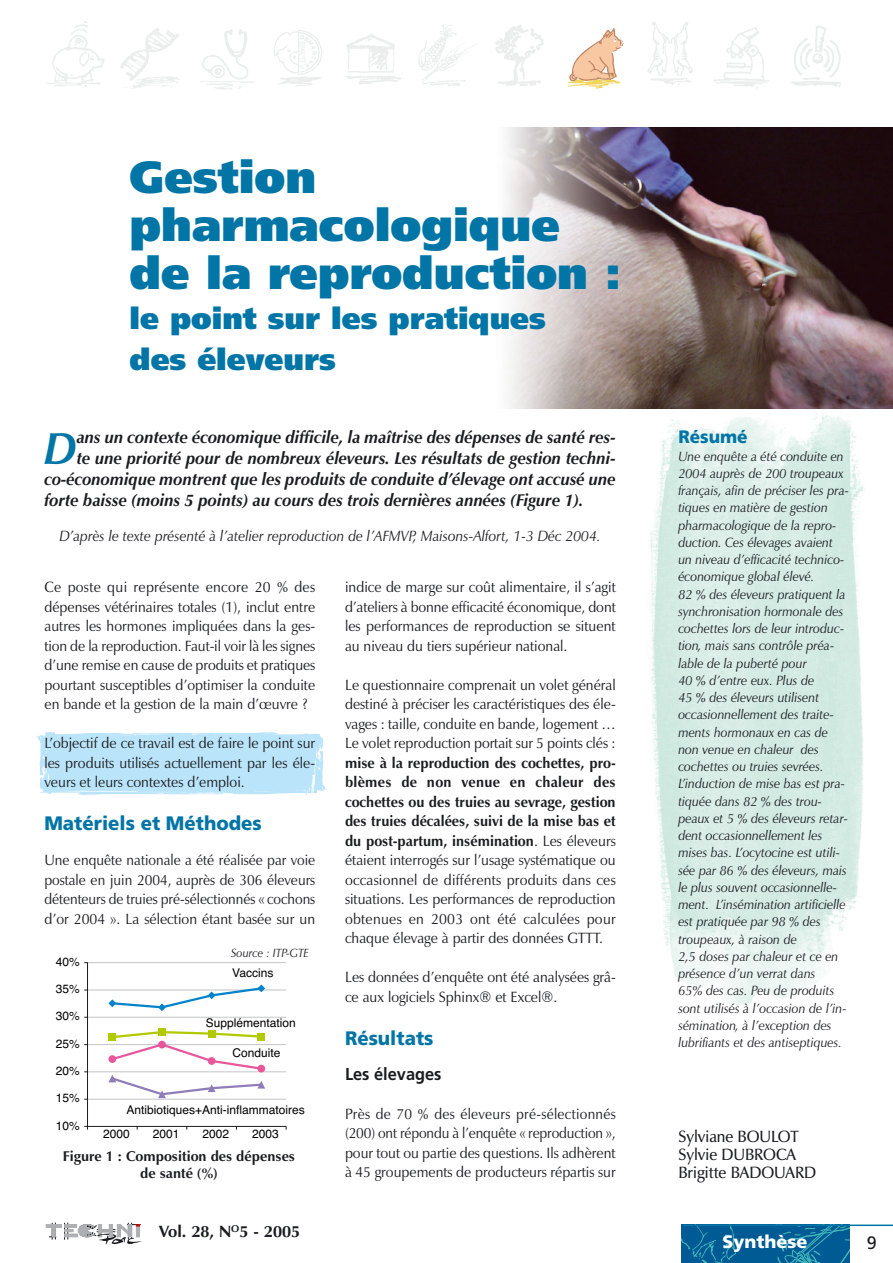
<style>
.page{position:relative;width:893px;height:1263px;background:#fff}
.page>*{position:absolute;margin:0;border:0;box-sizing:border-box;transform-origin:0 0}
.t1{font:italic 700 45.15px "Zapf Humanist 601 BT";color:#0075a6;scale:.95 1}
.t2{font:900 45px/48px "Frutiger";color:#0075a6}
.t3{font:900 30px/40.5px "Frutiger";color:#0075a6}
.t4{font:900 19.5px "Frutiger";color:#0075a6;scale:.95 1}
.t5{font:900 18px "Frutiger";color:#fff}
.t6{font:900 18px "Frutiger";color:#0075a6;scale:.95 1}
.t7{font:18px "Frutiger";color:#1b1c20}
.t8{font:italic 700 17.25px "Zapf Humanist 601 BT";color:#1b1c20;scale:.95 1}
.t9{font:700 17.25px "Frutiger";color:#1b1c20;scale:.95 1}
.t10{font:600 16.5px/18px "Zapf Humanist 601 BT";color:#1b1c20;scale:.95 1}
.t11{font:700 16.5px "Zapf Humanist 601 BT";color:#1b1c20}
.t12{font:15px/19.5px "Zapf Humanist 601 BT";color:#1b1c20;text-align:justify;scale:.95 1}
.t13{font:15px/19.5px "Zapf Humanist 601 BT";color:#1b1c20;text-align:justify;scale:.93 1}
.t14{font:italic 15px "Zapf Humanist 601 BT";color:#1b1c20;scale:.95 1}
.t15{font:700 14.25px/17.1px "Zapf Humanist 601 BT";color:#1b1c20;text-align:center}
.t16{font:italic 13.5px/17.2px "Zapf Humanist 601 BT";color:#1b1c20;scale:.95 1}
.t17{font:12px "Helvetica";color:#000}
.t18{font:italic 12px "Zapf Humanist 601 BT";color:#1b1c20;scale:.95 1}
.s1{font-weight:700}
</style>
<div class="page">
<img style="left:36px;top:732px;width:291px;height:64px">
<img style="left:639px;top:408px;width:225px;height:598px">
<hr style="left:46px;top:1224px;width:16px;height:4px;background:#adafb2">
<svg style="left:49px;top:1222px;width:93px;height:22px"></svg>
<hr style="left:109px;top:1224px;width:4px;height:13px;background:#adafb2">
<div style="left:681px;top:1225px;width:168px;height:38px;background:#005a93"></div>
<svg style="left:681px;top:1226px;width:55px;height:37px"></svg>
<svg style="left:768px;top:1226px;width:81px;height:37px"></svg>
<hr style="left:683px;top:1225px;width:209px;height:1px;background:#0075a6">
<img style="left:506px;top:128px;width:386px;height:280px">
<svg style="left:567px;top:28px;width:56px;height:61px"></svg>
<hr style="left:87px;top:1099px;width:199px;height:1px;background:#c2c5c7">
<hr style="left:87px;top:1071px;width:199px;height:1px;background:#c2c5c7">
<hr style="left:87px;top:1044px;width:199px;height:1px;background:#c2c5c7">
<hr style="left:87px;top:1017px;width:199px;height:1px;background:#c2c5c7">
<hr style="left:87px;top:990px;width:199px;height:1px;background:#c2c5c7">
<hr style="left:87px;top:962px;width:199px;height:1px;background:#c2c5c7">
<hr style="left:87px;top:963px;width:1px;height:163px;background:#1b1c20">
<hr style="left:87px;top:1126px;width:199px;height:1px;background:#1b1c20">
<svg style="left:108px;top:985px;width:157px;height:26px"></svg>
<div style="left:158px;top:1028px;width:8px;height:8px;background:#b1ca00"></div>
<svg style="left:108px;top:1030px;width:157px;height:68px"></svg>
<div style="left:108px;top:1055px;width:8px;height:8px;background:#e8579c;border-radius:50%"></div>
<div style="left:158px;top:1041px;width:8px;height:7px;background:#e8579c;border-radius:50%"></div>
<div style="left:208px;top:1057px;width:7px;height:8px;background:#e8579c;border-radius:50%"></div>
<div style="left:257px;top:1065px;width:8px;height:8px;background:#e8579c;border-radius:50%"></div>
<h2 class="t2" style="left:129px;top:157px;width:493px">Gestion pharmacologique de la reproduction :</h2>
<h3 class="t3" style="left:129px;top:301px;width:418px">le point sur les pratiques des éleveurs</h3>
<h1 class="t1" style="left:44px;top:428px;width:36px">D</h1>
<p class="t8" style="left:77px;top:429px;width:568px">ans un contexte économique difficile, la maîtrise des dépenses de santé res-</p>
<p class="t8" style="left:77px;top:450px;width:568px">te une priorité pour de nombreux éleveurs. Les résultats de gestion techni-</p>
<p class="t8" style="left:44px;top:471px;width:603px">co-économique montrent que les produits de conduite d’élevage ont accusé une</p>
<p class="t8" style="left:44px;top:492px;width:569px">forte baisse (moins 5 points) au cours des trois dernières années (Figure 1).</p>
<p class="t14" style="left:59px;top:529px;width:571px">D’après le texte présenté à l’atelier reproduction de l’AFMVP, Maisons-Alfort, 1-3 Déc 2004.</p>
<p class="t12" style="left:44px;top:579px;width:286px">Ce poste qui représente encore 20 % des dépenses vétérinaires totales (1), inclut entre autres les hormones impliquées dans la ges&shy;tion de la reproduction. Faut-il voir là les signes d’une remise en cause de produits et pratiques pourtant susceptibles d’optimiser la conduite en bande et la gestion de la main d’œuvre ?</p>
<p class="t12" style="left:44px;top:735px;width:286px">L’objectif de ce travail est de faire le point sur les produits utilisés actuellement par les éle&shy;veurs et leurs contextes d’emploi.</p>
<h3 class="t4" style="left:44px;top:816px;width:230px">Matériels et Méthodes</h3>
<p class="t13" style="left:44px;top:852px;width:293px">Une enquête nationale a été réalisée par voie postale en juin 2004, auprès de 306 éleveurs détenteurs de truies pré-sélectionnés « cochons d’or 2004 ». La sélection étant basée sur un</p>
<p class="t17" style="left:56px;top:957px;width:26px">40%</p>
<p class="t17" style="left:56px;top:985px;width:26px">35%</p>
<p class="t17" style="left:56px;top:1012px;width:26px">30%</p>
<p class="t17" style="left:56px;top:1039px;width:26px">25%</p>
<p class="t17" style="left:56px;top:1066px;width:26px">20%</p>
<p class="t17" style="left:56px;top:1094px;width:26px">15%</p>
<p class="t18" style="left:231px;top:948px;width:83px">Source : ITP-GTE</p>
<p class="t17" style="left:232px;top:969px;width:43px">Vaccins</p>
<p class="t17" style="left:206px;top:1018px;width:92px">Supplémentation</p>
<p class="t17" style="left:232px;top:1048px;width:50px">Conduite</p>
<p class="t17" style="left:126px;top:1105px;width:180px">Antibiotiques+Anti-inflammatoires</p>
<p class="t15" style="left:63px;top:1149px;width:234px">Figure 1 : Composition des dépenses de santé (%)</p>
<p class="t17" style="left:56px;top:1121px;width:26px">10%</p>
<p class="t17" style="left:103px;top:1129px;width:28px">2000</p>
<p class="t17" style="left:153px;top:1129px;width:28px">2001</p>
<p class="t17" style="left:202px;top:1129px;width:28px">2002</p>
<p class="t17" style="left:252px;top:1129px;width:28px">2003</p>
<p class="t11" style="left:159px;top:1224px;width:142px">Vol. 28, N<sup>O</sup>5 - 2005</p>
<p class="t12" style="left:345px;top:579px;width:286px">indice de marge sur coût alimentaire, il s’agit d’ateliers à bonne efficacité économique, dont les performances de reproduction se situent au niveau du tiers supérieur national.</p>
<p class="t12" style="left:345px;top:676px;width:286px">Le questionnaire comprenait un volet général destiné à préciser les caractéristiques des éle&shy;vages : taille, conduite en bande, logement … Le volet reproduction portait sur 5 points clés :</p>
<p class="t12" style="left:345px;top:754px;width:286px"><span class="s1">mise à la reproduction des cochettes, pro&shy;blèmes de non venue en chaleur des cochettes ou des truies au sevrage, gestion des truies décalées, suivi de la mise bas et du post-partum, insémination</span>. Les éleveurs étaient interrogés sur l’usage systématique ou occasionnel de différents produits dans ces situations. Les performances de reproduction obtenues en 2003 ont été calculées pour chaque élevage à partir des données GTTT.</p>
<p class="t12" style="left:345px;top:969px;width:286px">Les données d’enquête ont été analysées grâ&shy;ce aux logiciels Sphinx® et Excel®.</p>
<h3 class="t4" style="left:345px;top:1030px;width:95px">Résultats</h3>
<p class="t9" style="left:345px;top:1067px;width:103px">Les élevages</p>
<p class="t13" style="left:345px;top:1105px;width:293px">Près de 70 % des éleveurs pré-sélectionnés (200) ont répondu à l’enquête « reproduction », pour tout ou partie des questions. Ils adhèrent à 45 groupements de producteurs répartis sur</p>
<p class="t6" style="left:678px;top:430px;width:74px">Résumé</p>
<p class="t16" style="left:678px;top:449px;width:181px">Une enquête a été conduite en<br>2004 auprès de 200 troupeaux français, afin de préciser les pra&shy;tiques en matière de gestion pharmacologique de la repro&shy;duction. Ces élevages avaient un niveau d’efficacité technico&shy;économique global élevé.<br>82 % des éleveurs pratiquent la synchronisation hormonale des cochettes lors de leur introduc&shy;tion, mais sans contrôle préa&shy;lable de la puberté pour<br>40 % d’entre eux. Plus de<br>45 % des éleveurs utilisent occasionnellement des traite&shy;ments hormonaux en cas de non venue en chaleur des cochettes ou truies sevrées.<br>L’induction de mise bas est pra&shy;tiquée dans 82 % des trou&shy;peaux et 5 % des éleveurs retar&shy;dent occasionnellement les mises bas. L’ocytocine est utili&shy;sée par 86 % des éleveurs, mais le plus souvent occasionnelle&shy;ment. L’insémination artificielle est pratiquée par 98 % des troupeaux, à raison de<br>2,5 doses par chaleur et ce en présence d’un verrat dans<br>65% des cas. Peu de produits sont utilisés à l’occasion de l’in&shy;sémination, à l’exception des lubrifiants et des antiseptiques.</p>
<p class="t10" style="left:678px;top:1129px;width:146px">Sylviane BOULOT<br>Sylvie DUBROCA<br>Brigitte BADOUARD</p>
<p class="t5" style="left:722px;top:1235px;width:86px">Synthèse</p>
<p class="t7" style="left:866px;top:1236px;width:12px">9</p>
</div>
